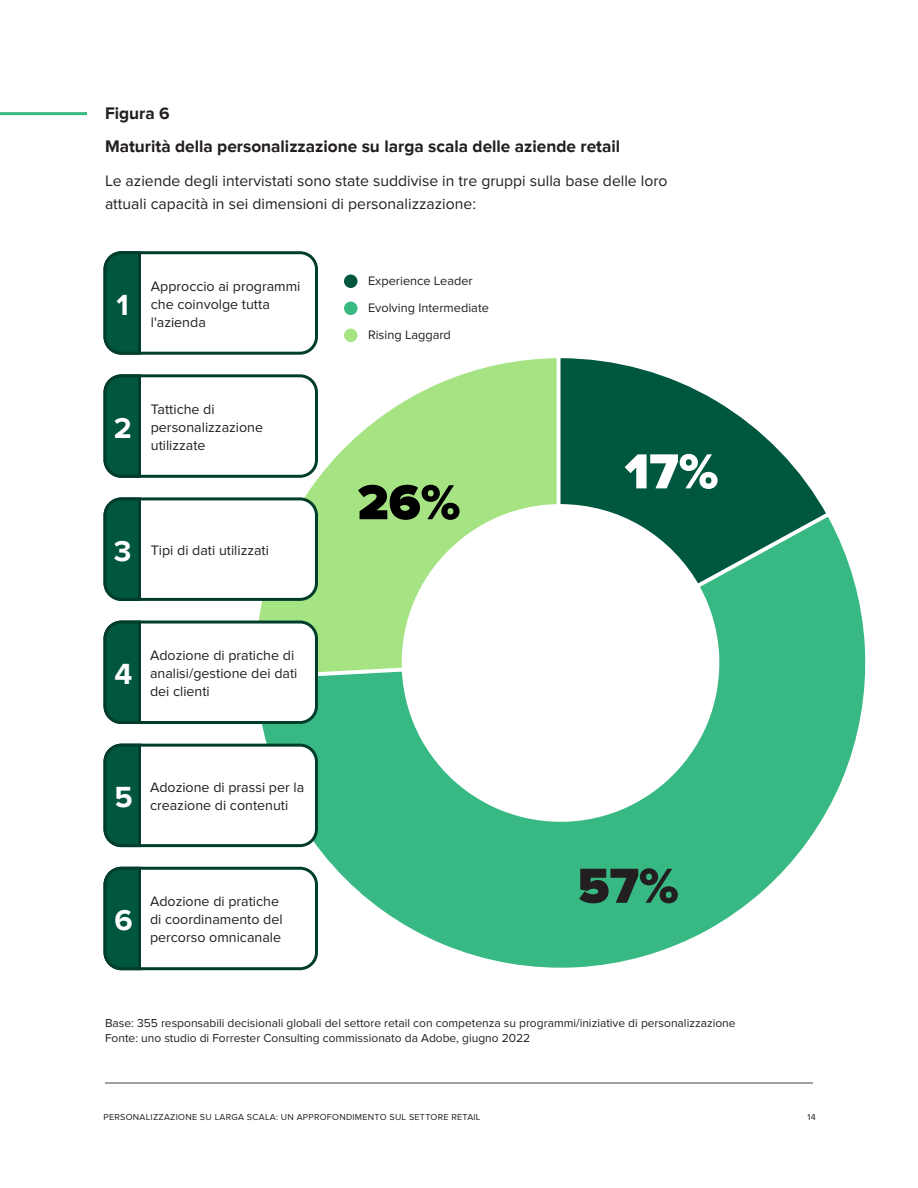
<style>
.page{position:relative;width:918px;height:1188px;background:#fff}
.page>*{position:absolute;margin:0;border:0;box-sizing:border-box;transform-origin:0 0}
.Figure_Number{font:900 51px "Proxima Nova";color:#fff}
.Figure_Number-2{font:900 51px "Proxima Nova";color:#000}
.Figure_Number-3{font:900 51px "Proxima Nova";color:#231f20}
.Figure_Label{font:700 30px "Proxima Nova";color:#fff}
.Figure_Title{font:700 17.25px "Proxima Nova";color:#231f20}
.Figure_Title-2{font:15.75px/22.5px "Proxima Nova";color:#231f20}
.Figure_Label-2{font:14.25px/18px "Proxima Nova";color:#231f20}
.Figure_Legend{font:12.75px "Proxima Nova";color:#231f20}
.Base_Source{font:12px "Proxima Nova";color:#231f20}
.t1{font:9px "Proxima Nova";letter-spacing:.03em;color:#231f20}
</style>
<div class="page">
<svg style="left:305px;top:358px;width:250px;height:151px"></svg>
<svg style="left:555px;top:358px;width:269px;height:151px"></svg>
<svg style="left:250px;top:509px;width:616px;height:462px"></svg>
<div style="left:104px;top:251px;width:214px;height:104px;border:3px solid #003d2d;border-radius:16px"></div>
<svg style="left:103px;top:251px;width:39px;height:104px;background:#115c48"></svg>
<div style="left:105px;top:376px;width:211px;height:100px;background:#fff;border-radius:16px"></div>
<div style="left:104px;top:374px;width:214px;height:104px;border:3px solid #003d2d;border-radius:16px"></div>
<svg style="left:103px;top:374px;width:39px;height:104px;background:#115c48"></svg>
<div style="left:105px;top:499px;width:211px;height:100px;background:#fff;border-radius:16px"></div>
<div style="left:104px;top:497px;width:214px;height:104px;border:3px solid #003d2d;border-radius:16px"></div>
<svg style="left:103px;top:497px;width:39px;height:104px;background:#115c48"></svg>
<div style="left:105px;top:622px;width:211px;height:101px;background:#fff;border-radius:16px"></div>
<div style="left:104px;top:621px;width:214px;height:103px;border:3px solid #003d2d;border-radius:16px"></div>
<svg style="left:103px;top:620px;width:39px;height:104px;background:#115c48"></svg>
<div style="left:105px;top:745px;width:211px;height:101px;background:#fff;border-radius:16px"></div>
<div style="left:104px;top:744px;width:214px;height:103px;border:3px solid #003d2d;border-radius:16px"></div>
<svg style="left:103px;top:743px;width:39px;height:105px;background:#135e4a"></svg>
<div style="left:105px;top:868px;width:211px;height:101px;background:#fff;border-radius:16px"></div>
<div style="left:104px;top:867px;width:214px;height:103px;border:3px solid #003d2d;border-radius:16px"></div>
<svg style="left:103px;top:866px;width:39px;height:105px;background:#135e4a"></svg>
<hr style="left:0;top:112px;width:87px;height:3px;background:#3bb982">
<div style="left:344px;top:275px;width:14px;height:13px;background:#00563f;border-radius:50%"></div>
<div style="left:343px;top:301px;width:15px;height:15px;background:#3bb982;border-radius:50%"></div>
<div style="left:343px;top:300px;width:16px;height:17px;border:2px solid #fff;border-radius:50%"></div>
<div style="left:343px;top:328px;width:15px;height:15px;background:#a6e483;border-radius:50%"></div>
<div style="left:343px;top:327px;width:16px;height:17px;border:2px solid #fff;border-radius:50%"></div>
<hr style="left:105px;top:1082px;width:708px;height:2px;background:#828282">
<p class="Figure_Title" style="left:105px;top:103px;width:66px">Figura 6</p>
<p class="Figure_Title" style="left:105px;top:136px;width:517px">Maturità della personalizzazione su larga scala delle aziende retail</p>
<p class="Figure_Title-2" style="left:105px;top:170px;width:564px">Le aziende degli intervistati sono state suddivise in tre gruppi sulla base delle loro attuali capacità in sei dimensioni di personalizzazione:</p>
<p class="Figure_Label" style="left:117px;top:288px;width:14px">1</p>
<p class="Figure_Label-2" style="left:151px;top:277px;width:151px">Approccio ai programmi che coinvolge tutta l'azienda</p>
<p class="Figure_Label" style="left:114px;top:411px;width:20px">2</p>
<p class="Figure_Label-2" style="left:151px;top:400px;width:114px">Tattiche di personalizzazione utilizzate</p>
<p class="Figure_Label" style="left:114px;top:534px;width:19px">3</p>
<p class="Figure_Label-2" style="left:151px;top:541px;width:120px">Tipi di dati utilizzati</p>
<p class="Figure_Label" style="left:115px;top:657px;width:19px">4</p>
<p class="Figure_Label-2" style="left:150px;top:646px;width:149px">Adozione di pratiche di analisi/gestione dei dati dei clienti</p>
<p class="Figure_Label" style="left:114px;top:780px;width:20px">5</p>
<p class="Figure_Label-2" style="left:150px;top:778px;width:156px">Adozione di prassi per la</p>
<p class="Figure_Label-2" style="left:150px;top:796px;width:140px">creazione di contenuti</p>
<p class="Figure_Label" style="left:114px;top:903px;width:20px">6</p>
<p class="Figure_Label-2" style="left:150px;top:893px;width:134px">Adozione di pratiche di coordinamento del percorso omnicanale</p>
<p class="Figure_Legend" style="left:368px;top:273px;width:106px">Experience Leader</p>
<p class="Figure_Legend" style="left:368px;top:300px;width:122px">Evolving Intermediate</p>
<p class="Figure_Legend" style="left:368px;top:327px;width:84px">Rising Laggard</p>
<p class="Figure_Number-2" style="left:357px;top:479px;width:105px">26%</p>
<p class="Figure_Number" style="left:625px;top:448px;width:95px">17%</p>
<p class="Figure_Number-3" style="left:578px;top:862px;width:103px">57%</p>
<p class="Base_Source" style="left:105px;top:1016px;width:632px">Base: 355 responsabili decisionali globali del settore retail con competenza su programmi/iniziative di personalizzazione</p>
<p class="Base_Source" style="left:105px;top:1031px;width:427px">Fonte: uno studio di Forrester Consulting commissionato da Adobe, giugno 2022</p>
<p class="t1" style="left:104px;top:1112px;width:379px">PERSONALIZZAZIONE SU LARGA SCALA: UN APPROFONDIMENTO SUL SETTORE RETAIL</p>
<p class="t1" style="left:808px;top:1112px;width:10px">14</p>
</div>
